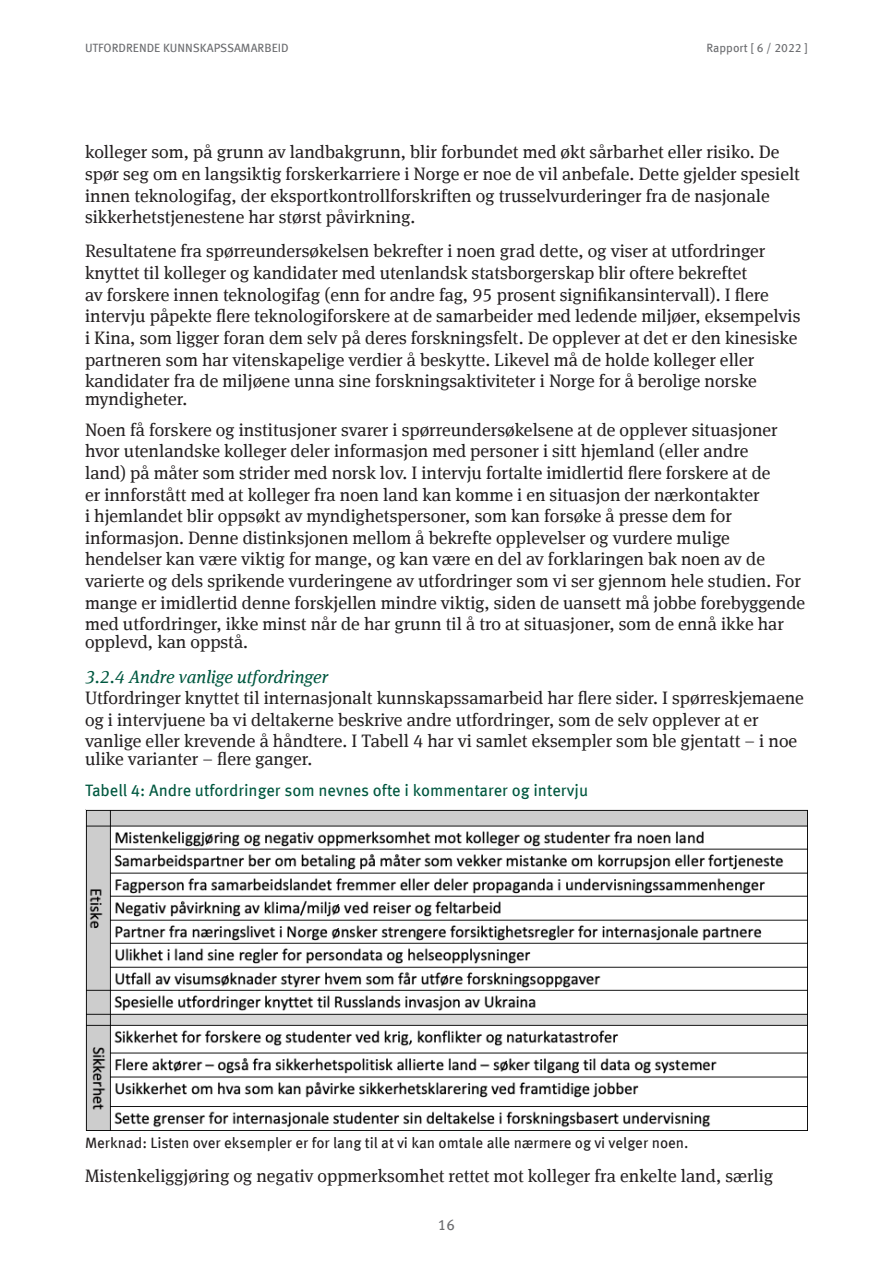
<style>
.page{position:relative;width:893px;height:1263px;background:#fff}
.page>*{position:absolute;margin:0;border:0;box-sizing:border-box;transform-origin:0 0}
.Mengdetekst{font:18px/21.6px "Meta Serif Offc Pro";color:#231f20}
.Undertittel_3{font:italic 18px "Meta Serif Offc Pro";color:#005840}
.t1{font:16.5px "Meta Offc Pro";color:#005840}
.t2{font:15px "Meta Offc Pro";color:#231f20}
.t3{font:15px "Meta Offc Pro";color:#6c6d70}
.t4{font:12px "Meta Offc Pro";color:#6c6d70}
</style>
<div class="page">
<img style="left:85px;top:809px;width:723px;height:321px">
<p class="t4" style="left:85px;top:38px;width:205px">UTFORDRENDE KUNNSKAPSSAMARBEID</p>
<p class="t4" style="left:706px;top:38px;width:103px">Rapport [ 6 / 2022 ]</p>
<p class="Mengdetekst" style="left:85px;top:140px;width:716px">kolleger som, på grunn av landbakgrunn, blir forbundet med økt sårbarhet eller risiko. De spør seg om en langsiktig forskerkarriere i Norge er noe de vil anbefale. Dette gjelder spesielt innen teknologifag, der eksportkontrollforskriften og trusselvurderinger fra de nasjonale sikkerhetstjenestene har størst påvirkning.</p>
<p class="Mengdetekst" style="left:85px;top:239px;width:717px">Resultatene fra spørreundersøkelsen bekrefter i noen grad dette, og viser at utfordringer knyttet til kolleger og kandidater med utenlandsk statsborgerskap blir oftere bekreftet<br>av forskere innen teknologifag (enn for andre fag, 95 prosent signifikansintervall). I flere intervju påpekte flere teknologiforskere at de samarbeider med ledende miljøer, eksempelvis i Kina, som ligger foran dem selv på deres forskningsfelt. De opplever at det er den kinesiske partneren som har vitenskapelige verdier å beskytte. Likevel må de holde kolleger eller kandidater fra de miljøene unna sine forskningsaktiviteter i Norge for å berolige norske</p>
<p class="Mengdetekst" style="left:85px;top:387px;width:104px">myndigheter.</p>
<p class="Mengdetekst" style="left:85px;top:418px;width:722px">Noen få forskere og institusjoner svarer i spørreundersøkelsene at de opplever situasjoner hvor utenlandske kolleger deler informasjon med personer i sitt hjemland (eller andre<br>land) på måter som strider med norsk lov. I intervju fortalte imidlertid flere forskere at de<br>er innforstått med at kolleger fra noen land kan komme i en situasjon der nærkontakter<br>i hjemlandet blir oppsøkt av myndighetspersoner, som kan forsøke å presse dem for informasjon. Denne distinksjonen mellom å bekrefte opplevelser og vurdere mulige hendelser kan være viktig for mange, og kan være en del av forklaringen bak noen av de varierte og dels sprikende vurderingene av utfordringer som vi ser gjennom hele studien. For mange er imidlertid denne forskjellen mindre viktig, siden de uansett må jobbe forebyggende med utfordringer, ikke minst når de har grunn til å tro at situasjoner, som de ennå ikke har</p>
<p class="Mengdetekst" style="left:85px;top:630px;width:165px">opplevd, kan oppstå.</p>
<p class="Undertittel_3" style="left:85px;top:663px;width:245px">3.2.4 Andre vanlige utfordringer</p>
<p class="Mengdetekst" style="left:85px;top:686px;width:720px">Utfordringer knyttet til internasjonalt kunnskapssamarbeid har flere sider. I spørreskjemaene og i intervjuene ba vi deltakerne beskrive andre utfordringer, som de selv opplever at er vanlige eller krevende å håndtere. I Tabell 4 har vi samlet eksempler som ble gjentatt – i noe</p>
<p class="Mengdetekst" style="left:85px;top:747px;width:229px">ulike varianter – flere ganger.</p>
<p class="t1" style="left:85px;top:778px;width:505px">Tabell 4: Andre utfordringer som nevnes ofte i kommentarer og intervju</p>
<p class="t2" style="left:85px;top:1131px;width:605px">Merknad: Listen over eksempler er for lang til at vi kan omtale alle nærmere og vi velger noen.</p>
<p class="Mengdetekst" style="left:85px;top:1164px;width:690px">Mistenkeliggjøring og negativ oppmerksomhet rettet mot kolleger fra enkelte land, særlig</p>
<p class="t3" style="left:438px;top:1214px;width:19px">16</p>
</div>
